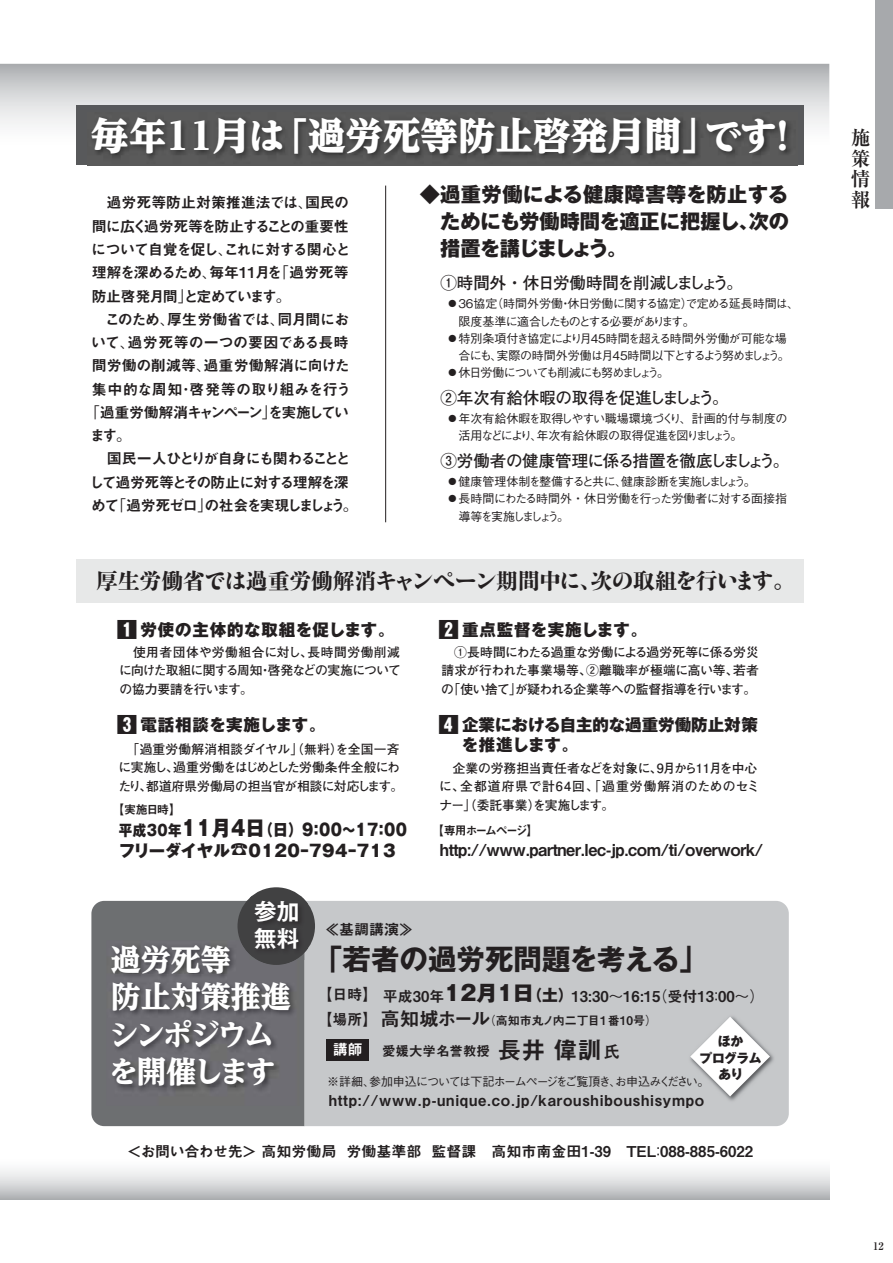
<style>
.page{position:relative;width:893px;height:1263px;background:#fff}
.page>*{position:absolute;margin:0;border:0;box-sizing:border-box;transform-origin:0 0}
.t1{font:37.5px "Reim Yfoz Pro Ex Heavy 90 pv RKSJ H";color:#fff}
.t2{font:30px/37.5px "Reim Yfoz Pro Heavy 90 pv RKSJ H";letter-spacing:-.035em;color:#fff}
.t3{font:28.5px "Gothic MB101 Pro Bold 90 pv RKSJ H";color:#231f20}
.t4{font:22.5px "Gothic MB101 Pro De Bold 90 pv RKSJ H";color:#fff}
.t5{font:21.75px "Shuei Shogo M Std H 90 pv RKSJ H";color:#231f20}
.t6{font:20.25px/27px "Gothic MB101 Pro Heavy 90 pv RKSJ H";color:#231f20;text-align:justify}
.t7{font:19.5px/20.5px "Ryumin Pro Bold 90 pv RKSJ H";color:#231f20;text-align:justify}
.t8{font:16.5px/20.4px "Gothic MB101 Pro Heavy 90 pv RKSJ H";letter-spacing:.02em;color:#231f20;scale:.9 1}
.t9{font:16.5px "Midashi Go Pro MB31 90 pv RKSJ H";letter-spacing:-.025em;color:#231f20}
.t10{font:16.5px/20.7px "Gothic MB101 Pro Heavy 90 pv RKSJ H";color:#231f20}
.t11{font:16.5px "Gothic MB101 Pro Heavy 90 pv RKSJ H";letter-spacing:.02em;color:#231f20}
.t12{font:16.5px "Futo Go B101 Pro Bold 90 pv RKSJ H";letter-spacing:-.055em;color:#231f20}
.t13{font:16.5px "Futo Go B101 Pro Bold 90 pv RKSJ H";letter-spacing:-.075em;color:#231f20}
.t14{font:16.5px "Futo Go B101 Pro Bold 90 pv RKSJ H";letter-spacing:-.035em;color:#231f20}
.t15{font:16.5px "Gothic MB101 Pro Heavy 90 pv RKSJ H";letter-spacing:.04em;color:#231f20}
.t16{font:15px/23.1px "Midashi Go Pro MB31 90 pv RKSJ H";color:#231f20}
.t17{font:15px "Midashi Go Pro MB31 90 pv RKSJ H";letter-spacing:-.02em;color:#231f20}
.t18{font:15px "Midashi Go Pro MB31 90 pv RKSJ H";letter-spacing:.05em;color:#231f20}
.t19{font:15px "Midashi Go Pro MB31 90 pv RKSJ H";letter-spacing:-.07em;color:#231f20}
.t20{font:15px "Midashi Go Pro MB31 90 pv RKSJ H";letter-spacing:-.11em;color:#231f20}
.t21{font:15px "Midashi Go Pro MB31 90 pv RKSJ H";letter-spacing:-.12em;color:#231f20}
.t22{font:15px "Midashi Go Pro MB31 90 pv RKSJ H";letter-spacing:-.045em;color:#231f20}
.t23{font:15px "Midashi Go Pro MB31 90 pv RKSJ H";letter-spacing:-.085em;color:#231f20}
.t24{font:15px "Midashi Go Pro MB31 90 pv RKSJ H";letter-spacing:-.09em;color:#231f20}
.t25{font:15px "Midashi Go Pro MB31 90 pv RKSJ H";letter-spacing:.02em;color:#231f20}
.t26{font:15px "Midashi Go Pro MB31 90 pv RKSJ H";color:#fff}
.t27{font:13.5px "Midashi Go Pro MB31 90 pv RKSJ H";color:#231f20}
.t28{font:12.75px/18.8px "Futo Go B101 Pro Bold 90 pv RKSJ H";letter-spacing:-.015em;color:#231f20;text-align:justify}
.t29{font:12.75px/16.6px "Gothic MB101 Pro Heavy 90 pv RKSJ H";letter-spacing:-.03em;color:#231f20;text-align:center}
.t30{font:12px/17.2px "Gothic BBB Pro Medium 90 pv RKSJ H";letter-spacing:-.065em;color:#231f20}
.t31{font:12px/17.2px "Gothic BBB Pro Medium 90 pv RKSJ H";letter-spacing:-.025em;color:#231f20}
.t32{font:12px "Gothic BBB Pro Medium 90 pv RKSJ H";letter-spacing:-.09em;color:#231f20}
.t33{font:12px "Midashi Go Pro MB31 90 pv RKSJ H";color:#231f20}
.t34{font:12px "Gothic BBB Pro Medium 90 pv RKSJ H";letter-spacing:-.085em;color:#231f20}
.t35{font:12px "Midashi Go Pro MB31 90 pv RKSJ H";letter-spacing:-.145em;color:#231f20}
.t36{font:12px "Midashi Go Pro MB31 90 pv RKSJ H";letter-spacing:-.11em;color:#231f20}
.t37{font:10.5px "Ryumin Pro Bold 90 pv RKSJ H";color:#231f20}
.s1{font-family:"Gothic BBB Pro Medium 90 pv RKSJ H"}
.s2{font-family:"Ryumin Std Ex Heavy KO 90 pv RKSJ H"}
.s3{font-family:"Ryumin Pro Bold 90 pv RKSJ H"}
.s4{font-size:19.8px}
.s5{font-size:15px}
.s6{font-size:21px}
.s7{font-size:18.15px}
.s8{font-family:"Gothic MB101 Pro Heavy 90 pv RKSJ H";font-size:21px}
.s9{font-family:"Gothic MB101 Pro Bold 90 pv RKSJ H";font-size:15.75px}
.s10{font-family:"Gothic MB101 Pro Heavy 90 pv RKSJ H";font-size:15.75px}
.s11{font-size:19.5px}
.s12{font-size:24px}
.s13{font-size:16.8px}
</style>
<div class="page">
<div style="left:876px;top:0;width:17px;height:209px;background:#a7a9ac"></div>
<div style="left:0;top:1157px;width:829px;height:42px;background:linear-gradient(to bottom,#fff,#babcbe)"></div>
<svg style="left:0;top:64px;width:829px;height:85px;background:#cbcdce"></svg>
<div style="left:77px;top:106px;width:727px;height:59px;background:#58595b"></div>
<img style="left:87px;top:117px;width:711px;height:49px">
<div style="left:77px;top:559px;width:727px;height:43px;background:#e7e8e8"></div>
<hr style="left:385px;top:186px;width:1px;height:336px;background:#231f20">
<div style="left:91px;top:901px;width:214px;height:225px;background:#6d6f71"></div>
<div style="left:305px;top:901px;width:484px;height:225px;background:#c6c8ca"></div>
<div style="left:237px;top:887px;width:78px;height:78px;background:#414142;border-radius:50%"></div>
<img style="left:250px;top:896px;width:58px;height:49px">
<img style="left:254px;top:927px;width:44px;height:13px">
<div style="left:326px;top:1039px;width:43px;height:21px;background:#231f20"></div>
<img style="left:106px;top:940px;width:193px;height:166px">
<img style="left:240px;top:940px;width:55px;height:25px">
<svg style="left:299px;top:949px;width:9px;height:11px"></svg>
<img style="left:250px;top:940px;width:49px;height:20px">
<div style="left:687px;top:1013px;width:90px;height:91px;background:#c6c8ca"></div>
<img style="left:687px;top:1075px;width:3px;height:12px">
<img style="left:687px;top:1094px;width:17px;height:10px">
<svg style="left:690px;top:1017px;width:80px;height:79px"></svg>
<p class="t1" style="left:91px;top:122px;width:712px">毎年11月は「過労死等防止啓発月間」です！</p>
<p class="t17" style="left:92px;top:197px;width:259px">　過労死等防止対策推進法では<span class="s1">、</span>国民の</p>
<p class="t19" style="left:92px;top:220px;width:259px">間に広く過労死等を防止することの重要性</p>
<p class="t19" style="left:91px;top:244px;width:261px">について自覚を促し<span class="s1">、</span>これに対する関心と</p>
<p class="t17" style="left:92px;top:267px;width:259px">理解を深めるため<span class="s1">、</span>毎年11月を<span class="s1">「</span>過労死等</p>
<p class="t20" style="left:92px;top:290px;width:201px">防止啓発月間<span class="s1">」</span>と定めています<span class="s1">。</span></p>
<p class="t22" style="left:92px;top:313px;width:259px">　このため<span class="s1">、</span>厚生労働省では<span class="s1">、</span>同月間にお</p>
<p class="t16" style="left:91px;top:333px;width:259px">いて<span class="s1">、</span>過労死等の一つの要因である長時</p>
<p class="t16" style="left:92px;top:356px;width:260px">間労働の削減等<span class="s1">、</span>過重労働解消に向けた</p>
<p class="t25" style="left:92px;top:383px;width:261px">集中的な周知<span class="s1">・</span>啓発等の取り組みを行う</p>
<p class="t20" style="left:85px;top:406px;width:266px"><span class="s1">「</span>過重労働解消キャンペーン<span class="s1">」</span>を実施してい</p>
<p class="t17" style="left:90px;top:430px;width:42px">ます<span class="s1">。</span></p>
<p class="t23" style="left:92px;top:453px;width:261px">　国民一人ひとりが自身にも関わることと</p>
<p class="t24" style="left:90px;top:476px;width:261px">して過労死等とその防止に対する理解を深</p>
<p class="t21" style="left:91px;top:499px;width:268px">めて<span class="s1">「</span>過労死ゼロ<span class="s1">」</span>の社会を実現しましょう<span class="s1">。</span></p>
<p class="t6" style="left:420px;top:184px;width:371px">◆過重労働による健康障害等を防止する　ためにも労働時間を適正に把握し、次の　措置を講じましょう。</p>
<p class="t13" style="left:440px;top:277px;width:304px">①時間外・休日労働時間を削減しましょう。</p>
<p class="t30" style="left:458px;top:297px;width:342px;text-indent:-12px">●36協定（時間外労働・休日労働に関する協定）で定める延長時間は、限度基準に適合したものとする必要があります。</p>
<p class="t30" style="left:446px;top:331px;width:345px;text-align:right">●特別条項付き協定により月45時間を超える時間外労働が可能な場合にも、実際の時間外労働は月45時間以下とするよう努めましょう。</p>
<p class="t34" style="left:446px;top:368px;width:224px">●休日労働についても削減にも努めましょう。</p>
<p class="t14" style="left:440px;top:391px;width:290px">②年次有給休暇の取得を促進しましょう。</p>
<p class="t31" style="left:458px;top:412px;width:331px;text-indent:-12px">●年次有給休暇を取得しやすい職場環境づくり、計画的付与制度の活用などにより、年次有給休暇の取得促進を図りましょう。</p>
<p class="t12" style="left:440px;top:454px;width:350px">③労働者の健康管理に係る措置を徹底しましょう。</p>
<p class="t32" style="left:446px;top:477px;width:311px">●健康管理体制を整備すると共に、健康診断を実施しましょう。</p>
<p class="t30" style="left:458px;top:492px;width:330px;text-indent:-12px">●長時間にわたる時間外・休日労働を行った労働者に対する面接指導等を実施しましょう。</p>
<p class="t5" style="left:96px;top:572px;width:700px">厚生労働省<span class="s2">では</span>過重労働解消<span class="s2">キャンペーン</span>期間中<span class="s2">に</span><span class="s3">、</span>次<span class="s2">の</span>取組<span class="s2">を</span>行<span class="s2">います</span><span class="s3">。</span></p>
<p class="t15" style="left:117px;top:623px;width:279px"><span class="s4">1</span> 労使の主体的な取組を促します。</p>
<p class="t28" style="left:119px;top:644px;width:283px">　使用者団体や労働組合に対し、長時間労働削減に向けた取組に関する周知・啓発などの実施についての協力要請を行います。</p>
<p class="t11" style="left:439px;top:623px;width:210px"><span class="s4">2</span> 重点監督を実施します。</p>
<p class="t28" style="left:441px;top:644px;width:319px">　①長時間にわたる過重な労働による過労死等に係る労災請求が行われた事業場等、②離職率が極端に高い等、若者の「使い捨て」が疑われる企業等への監督指導を行います。</p>
<p class="t11" style="left:117px;top:718px;width:210px"><span class="s4">3</span> 電話相談を実施します。</p>
<p class="t28" style="left:118px;top:741px;width:286px;text-align:center">「過重労働解消相談ダイヤル」（無料）を全国一斉に実施し、過重労働をはじめとした労働条件全般にわたり、都道府県労働局の担当官が相談に対応します。</p>
<p class="t36" style="left:112px;top:805px;width:70px"><span class="s1">【</span>実施日時<span class="s1">】</span></p>
<p class="t8" style="left:119px;top:822px;width:322px"><span class="s5">平成30年</span><span class="s6">11月4日</span>（日）9：00～17：00フリーダイヤル<span class="s7">☎</span>0120ｰ794ｰ713</p>
<p class="t35" style="left:432px;top:826px;width:108px"><span class="s1">【</span>専用ホームページ<span class="s1">】</span></p>
<p class="t10" style="left:439px;top:716px;width:321px"><span class="s4">4</span> 企業における自主的な過重労働防止対策　 を推進します。</p>
<p class="t28" style="left:439px;top:760px;width:322px;text-align:left">　企業の労務担当責任者などを対象に、9月から11月を中心に、全都道府県で計64回、「過重労働解消のためのセミナー」（委託事業）を実施します。</p>
<p class="t9" style="left:440px;top:843px;width:325px">http://www.partner.lec-jp.com/ti/overwork/</p>
<p class="t4" style="left:254px;top:903px;width:46px">参加</p>
<p class="t4" style="left:254px;top:930px;width:46px">無料</p>
<p class="t2" style="left:109px;top:945px;width:184px">過労死等<br>防止対策推進シンポジウムを開催します</p>
<p class="t17" style="left:325px;top:924px;width:90px">≪基調講演≫</p>
<p class="t3" style="left:314px;top:948px;width:395px">「若者の過労死問題を考える」</p>
<p class="t16" style="left:318px;top:986px;width:448px"><span class="s1">【</span>日時<span class="s1">】</span>平成30年<span class="s8">12月1日</span><span class="s9">（</span><span class="s10">土</span><span class="s9">）</span>13:30<span class="s1">～</span>16:15<span class="s1">（</span>受付13<span class="s1">：</span>00<span class="s1">～）【</span>場所<span class="s1">】</span></p>
<p class="t33" style="left:380px;top:1016px;width:278px"><span class="s11">高知城ホール</span><span class="s1">（</span>高知市丸ノ内二丁目１番10号<span class="s1">）</span></p>
<p class="t29" style="left:699px;top:1034px;width:64px">ほか<br>プログラムあり</p>
<p class="t27" style="left:382px;top:1046px;width:240px">愛媛大学名誉教授<span class="s12">長井 偉訓</span><span class="s13">氏</span></p>
<p class="t30" style="left:327px;top:1074px;width:363px">※詳細、参加申込については下記ホームページをご覧頂き、お申込みくださ</p>
<p class="t18" style="left:329px;top:1094px;width:377px">http://www.p-unique.co.jp/karoushiboushisympo</p>
<p class="t26" style="left:333px;top:1043px;width:31px">講師</p>
<p class="t30" style="left:686px;top:1074px;width:25px">い。</p>
<p class="t16" style="left:127px;top:1142px;width:628px">＜お問い合わせ先＞ 高知労働局 労働基準部 監督課　高知市南金田1-39　TEL<span class="s1">：</span>088-885-6022</p>
<p class="t7" style="left:851px;top:130px;width:20px">施策情報</p>
<p class="t37" style="left:873px;top:1242px;width:12px">12</p>
</div>
